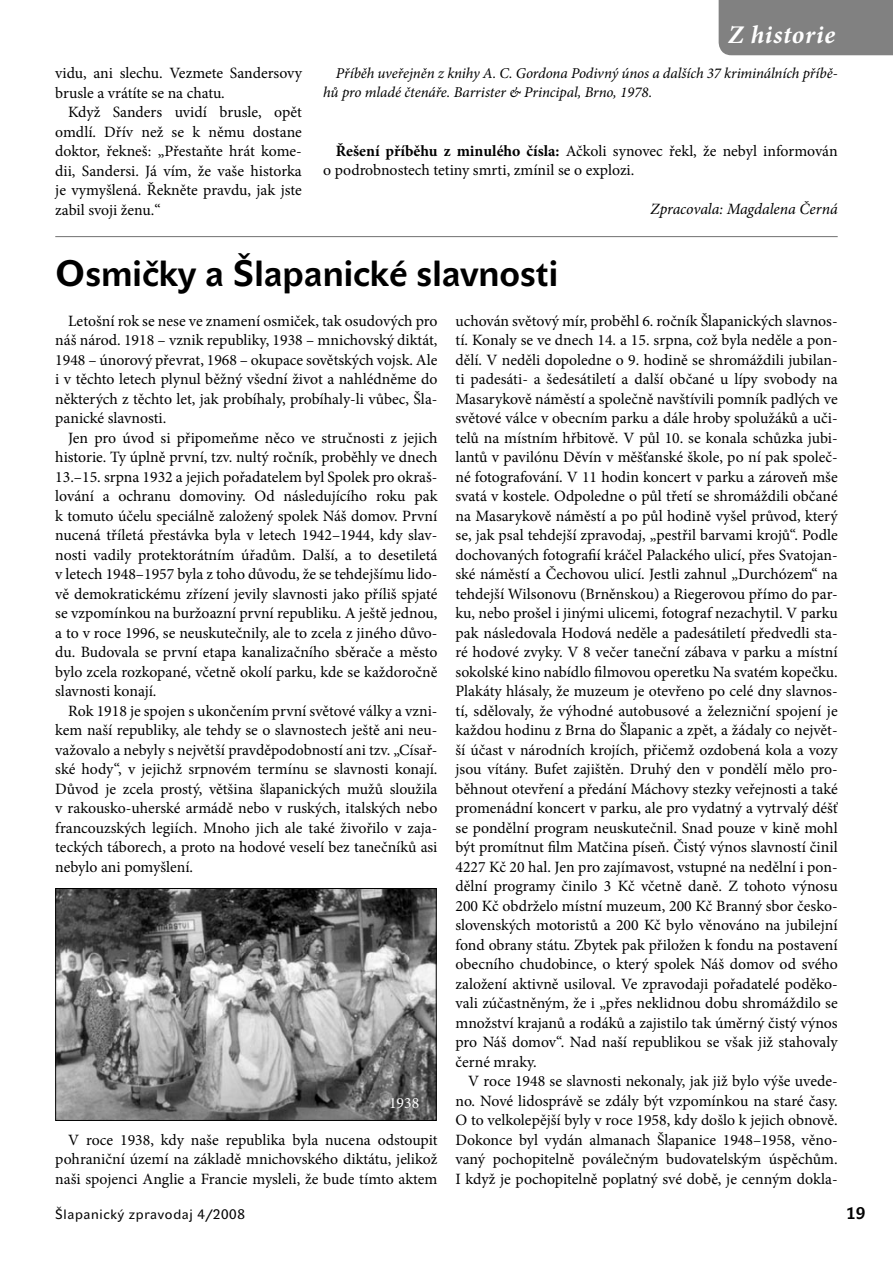
<style>
.page{position:relative;width:893px;height:1263px;background:#fff}
.page>*{position:absolute;margin:0;border:0;box-sizing:border-box;transform-origin:0 0}
.t1{font:700 36px "John Sans Text Pro";color:#000}
.t2{font:italic 700 25.5px "Minion Pro";letter-spacing:.025em;color:#fff}
.t3{font:700 16.5px "John Sans Text Pro";color:#000}
.t4{font:15.75px/19.5px "Minion Pro";color:#000}
.t5{font:italic 15.75px "Minion Pro";letter-spacing:-.005em;color:#000}
.t6{font:15.75px "Minion Pro";color:#fff}
.t7{font:italic 15px/19.5px "Minion Pro";letter-spacing:-.005em;color:#000}
.t8{font:13.5px "John Sans Text Pro";letter-spacing:.05em;color:#000}
.s1{font-weight:700}
</style>
<div class="page">
<hr style="left:55px;top:236px;width:783px;height:1px;background:#818181">
<div style="left:719px;top:0;width:174px;height:55px;background:#818181"></div>
<img style="left:57px;top:890px;width:378px;height:229px">
<div style="left:55px;top:888px;width:382px;height:233px;border:1px solid #000"></div>
<p class="t4" style="left:55px;top:64px;width:248px">vidu, ani slechu. Vezmete Sandersovy</p>
<p class="t4" style="left:55px;top:83px;width:171px">brusle a vrátíte se na chatu.</p>
<p class="t4" style="left:68px;top:103px;width:235px">Když Sanders uvidí brusle, opět</p>
<p class="t4" style="left:55px;top:122px;width:248px">omdlí. Dřív než se k němu dostane</p>
<p class="t4" style="left:55px;top:142px;width:248px">doktor, řekneš: „Přestaňte hrát kome-</p>
<p class="t4" style="left:55px;top:161px;width:248px">dii, Sandersi. Já vím, že vaše historka</p>
<p class="t4" style="left:55px;top:181px;width:248px">je vymyšlená. Řekněte pravdu, jak jste</p>
<p class="t4" style="left:55px;top:200px;width:107px">zabil svoji ženu.“</p>
<p class="t2" style="left:728px;top:16px;width:108px">Z historie</p>
<p class="t7" style="left:323px;top:63px;width:516px;text-indent:13px">Příběh uveřejněn z knihy A. C. Gordona Podivný únos a dalších 37 kriminálních příbě&shy;hů pro mladé čtenáře. Barrister &amp; Principal, Brno, 1978.</p>
<p class="t4" style="left:323px;top:141px;width:516px;text-indent:13px"><span class="s1">Řešení příběhu z minulého čísla:</span> Ačkoli synovec řekl, že nebyl informován o podrobnostech tetiny smrti, zmínil se o explozi.</p>
<p class="t5" style="left:650px;top:199px;width:189px">Zpracovala: Magdalena Černá</p>
<p class="t1" style="left:55px;top:252px;width:504px">Osmičky a Šlapanické slavnosti</p>
<p class="t4" style="left:68px;top:311px;width:371px">Letošní rok se nese ve znamení osmiček, tak osudových pro</p>
<p class="t4" style="left:55px;top:331px;width:384px">náš národ. 1918 – vznik republiky, 1938 – mnichovský diktát,</p>
<p class="t4" style="left:55px;top:350px;width:384px">1948 – únorový převrat, 1968 – okupace sovětských vojsk. Ale</p>
<p class="t4" style="left:55px;top:370px;width:384px">i v těchto letech plynul běžný všední život a nahlédněme do</p>
<p class="t4" style="left:55px;top:389px;width:384px">některých z těchto let, jak probíhaly, probíhaly-li vůbec, Šla-</p>
<p class="t4" style="left:55px;top:409px;width:113px">panické slavnosti.</p>
<p class="t4" style="left:68px;top:428px;width:371px">Jen pro úvod si připomeňme něco ve stručnosti z jejich</p>
<p class="t4" style="left:55px;top:448px;width:384px">historie. Ty úplně první, tzv. nultý ročník, proběhly ve dnech</p>
<p class="t4" style="left:55px;top:467px;width:384px">13.–15. srpna 1932 a jejich pořadatelem byl Spolek pro okraš-</p>
<p class="t4" style="left:55px;top:487px;width:384px">lování a ochranu domoviny. Od následujícího roku pak</p>
<p class="t4" style="left:55px;top:506px;width:384px">k tomuto účelu speciálně založený spolek Náš domov. První</p>
<p class="t4" style="left:55px;top:526px;width:384px">nucená tříletá přestávka byla v letech 1942–1944, kdy slav-</p>
<p class="t4" style="left:55px;top:545px;width:384px">nosti vadily protektorátním úřadům. Další, a to desetiletá</p>
<p class="t4" style="left:55px;top:565px;width:384px">v letech 1948–1957 byla z toho důvodu, že se tehdejšímu lido-</p>
<p class="t4" style="left:55px;top:584px;width:384px">vě demokratickému zřízení jevily slavnosti jako příliš spjaté</p>
<p class="t4" style="left:55px;top:604px;width:384px">se vzpomínkou na buržoazní první republiku. A ještě jednou,</p>
<p class="t4" style="left:55px;top:623px;width:384px">a to v roce 1996, se neuskutečnily, ale to zcela z jiného důvo-</p>
<p class="t4" style="left:55px;top:643px;width:384px">du. Budovala se první etapa kanalizačního sběrače a město</p>
<p class="t4" style="left:55px;top:662px;width:384px">bylo zcela rozkopané, včetně okolí parku, kde se každoročně</p>
<p class="t4" style="left:55px;top:682px;width:103px">slavnosti konají.</p>
<p class="t4" style="left:68px;top:701px;width:371px">Rok 1918 je spojen s ukončením první světové války a vzni-</p>
<p class="t4" style="left:55px;top:721px;width:384px">kem naší republiky, ale tehdy se o slavnostech ještě ani neu-</p>
<p class="t4" style="left:55px;top:740px;width:384px">važovalo a nebyly s největší pravděpodobností ani tzv. „Císař-</p>
<p class="t4" style="left:55px;top:760px;width:384px">ské hody“, v jejichž srpnovém termínu se slavnosti konají.</p>
<p class="t4" style="left:55px;top:779px;width:384px">Důvod je zcela prostý, většina šlapanických mužů sloužila</p>
<p class="t4" style="left:55px;top:799px;width:384px">v rakousko-uherské armádě nebo v ruských, italských nebo</p>
<p class="t4" style="left:55px;top:818px;width:384px">francouzských legiích. Mnoho jich ale také živořilo v zaja-</p>
<p class="t4" style="left:55px;top:838px;width:384px">teckých táborech, a proto na hodové veselí bez tanečníků asi</p>
<p class="t4" style="left:55px;top:857px;width:139px">nebylo ani pomyšlení.</p>
<p class="t4" style="left:455px;top:311px;width:384px">uchován světový mír, proběhl 6. ročník Šlapanických slavnos-</p>
<p class="t4" style="left:455px;top:331px;width:384px">tí. Konaly se ve dnech 14. a 15. srpna, což byla neděle a pon-</p>
<p class="t4" style="left:455px;top:350px;width:384px">dělí. V neděli dopoledne o 9. hodině se shromáždili jubilan-</p>
<p class="t4" style="left:455px;top:370px;width:384px">ti padesáti- a šedesátiletí a další občané u lípy svobody na</p>
<p class="t4" style="left:455px;top:389px;width:384px">Masarykově náměstí a společně navštívili pomník padlých ve</p>
<p class="t4" style="left:455px;top:409px;width:384px">světové válce v obecním parku a dále hroby spolužáků a uči-</p>
<p class="t4" style="left:455px;top:428px;width:384px">telů na místním hřbitově. V půl 10. se konala schůzka jubi-</p>
<p class="t4" style="left:455px;top:448px;width:384px">lantů v pavilónu Děvín v měšťanské škole, po ní pak společ-</p>
<p class="t4" style="left:455px;top:467px;width:384px">né fotografování. V 11 hodin koncert v parku a zároveň mše</p>
<p class="t4" style="left:455px;top:487px;width:384px">svatá v kostele. Odpoledne o půl třetí se shromáždili občané</p>
<p class="t4" style="left:455px;top:506px;width:384px">na Masarykově náměstí a po půl hodině vyšel průvod, který</p>
<p class="t4" style="left:455px;top:526px;width:384px">se, jak psal tehdejší zpravodaj, „pestřil barvami krojů“. Podle</p>
<p class="t4" style="left:455px;top:545px;width:384px">dochovaných fotografií kráčel Palackého ulicí, přes Svatojan-</p>
<p class="t4" style="left:455px;top:565px;width:384px">ské náměstí a Čechovou ulicí. Jestli zahnul „Durchózem“ na</p>
<p class="t4" style="left:455px;top:584px;width:384px">tehdejší Wilsonovu (Brněnskou) a Riegerovou přímo do par-</p>
<p class="t4" style="left:455px;top:604px;width:384px">ku, nebo prošel i jinými ulicemi, fotograf nezachytil. V parku</p>
<p class="t4" style="left:455px;top:623px;width:384px">pak následovala Hodová neděle a padesátiletí předvedli sta-</p>
<p class="t4" style="left:455px;top:643px;width:384px">ré hodové zvyky. V 8 večer taneční zábava v parku a místní</p>
<p class="t4" style="left:455px;top:662px;width:384px">sokolské kino nabídlo filmovou operetku Na svatém kopečku.</p>
<p class="t4" style="left:455px;top:682px;width:384px">Plakáty hlásaly, že muzeum je otevřeno po celé dny slavnos-</p>
<p class="t4" style="left:455px;top:701px;width:384px">tí, sdělovaly, že výhodné autobusové a železniční spojení je</p>
<p class="t4" style="left:455px;top:721px;width:384px">každou hodinu z Brna do Šlapanic a zpět, a žádaly co největ-</p>
<p class="t4" style="left:455px;top:740px;width:384px">ší účast v národních krojích, přičemž ozdobená kola a vozy</p>
<p class="t4" style="left:455px;top:760px;width:384px">jsou vítány. Bufet zajištěn. Druhý den v pondělí mělo pro-</p>
<p class="t4" style="left:455px;top:779px;width:384px">běhnout otevření a předání Máchovy stezky veřejnosti a také</p>
<p class="t4" style="left:455px;top:799px;width:384px">promenádní koncert v parku, ale pro vydatný a vytrvalý déšť</p>
<p class="t4" style="left:455px;top:818px;width:384px">se pondělní program neuskutečnil. Snad pouze v kině mohl</p>
<p class="t4" style="left:455px;top:838px;width:384px">být promítnut film Matčina píseň. Čistý výnos slavností činil</p>
<p class="t4" style="left:455px;top:857px;width:384px">4227 Kč 20 hal. Jen pro zajímavost, vstupné na nedělní i pon-</p>
<p class="t4" style="left:455px;top:877px;width:384px">dělní programy činilo 3 Kč včetně daně. Z tohoto výnosu</p>
<p class="t4" style="left:455px;top:896px;width:384px">200 Kč obdrželo místní muzeum, 200 Kč Branný sbor česko-</p>
<p class="t4" style="left:455px;top:916px;width:384px">slovenských motoristů a 200 Kč bylo věnováno na jubilejní</p>
<p class="t4" style="left:455px;top:935px;width:384px">fond obrany státu. Zbytek pak přiložen k fondu na postavení</p>
<p class="t4" style="left:455px;top:955px;width:384px">obecního chudobince, o který spolek Náš domov od svého</p>
<p class="t4" style="left:455px;top:974px;width:384px">založení aktivně usiloval. Ve zpravodaji pořadatelé poděko-</p>
<p class="t4" style="left:455px;top:994px;width:384px">vali zúčastněným, že i „přes neklidnou dobu shromáždilo se</p>
<p class="t4" style="left:455px;top:1013px;width:384px">množství krajanů a rodáků a zajistilo tak úměrný čistý výnos</p>
<p class="t4" style="left:455px;top:1033px;width:384px">pro Náš domov“. Nad naší republikou se však již stahovaly</p>
<p class="t4" style="left:455px;top:1052px;width:83px">černé mraky.</p>
<p class="t4" style="left:468px;top:1072px;width:371px">V roce 1948 se slavnosti nekonaly, jak již bylo výše uvede-</p>
<p class="t4" style="left:455px;top:1091px;width:384px">no. Nové lidosprávě se zdály být vzpomínkou na staré časy.</p>
<p class="t4" style="left:455px;top:1111px;width:384px">O to velkolepější byly v roce 1958, kdy došlo k jejich obnově.</p>
<p class="t4" style="left:455px;top:1130px;width:384px">Dokonce byl vydán almanach Šlapanice 1948–1958, věno-</p>
<p class="t4" style="left:455px;top:1150px;width:384px">vaný pochopitelně poválečným budovatelským úspěchům.</p>
<p class="t4" style="left:455px;top:1169px;width:384px">I když je pochopitelně poplatný své době, je cenným dokla-</p>
<p class="t6" style="left:389px;top:1092px;width:32px">1938</p>
<p class="t4" style="left:55px;top:1130px;width:384px;text-align:justify;text-indent:13px">V roce 1938, kdy naše republika byla nucena odstoupit pohraniční území na základě mnichovského diktátu, jelikož naši spojenci Anglie a Francie mysleli, že bude tímto aktem</p>
<p class="t8" style="left:55px;top:1207px;width:191px">Šlapanický zpravodaj 4/2008</p>
<p class="t3" style="left:846px;top:1204px;width:10px">19</p>
</div>
